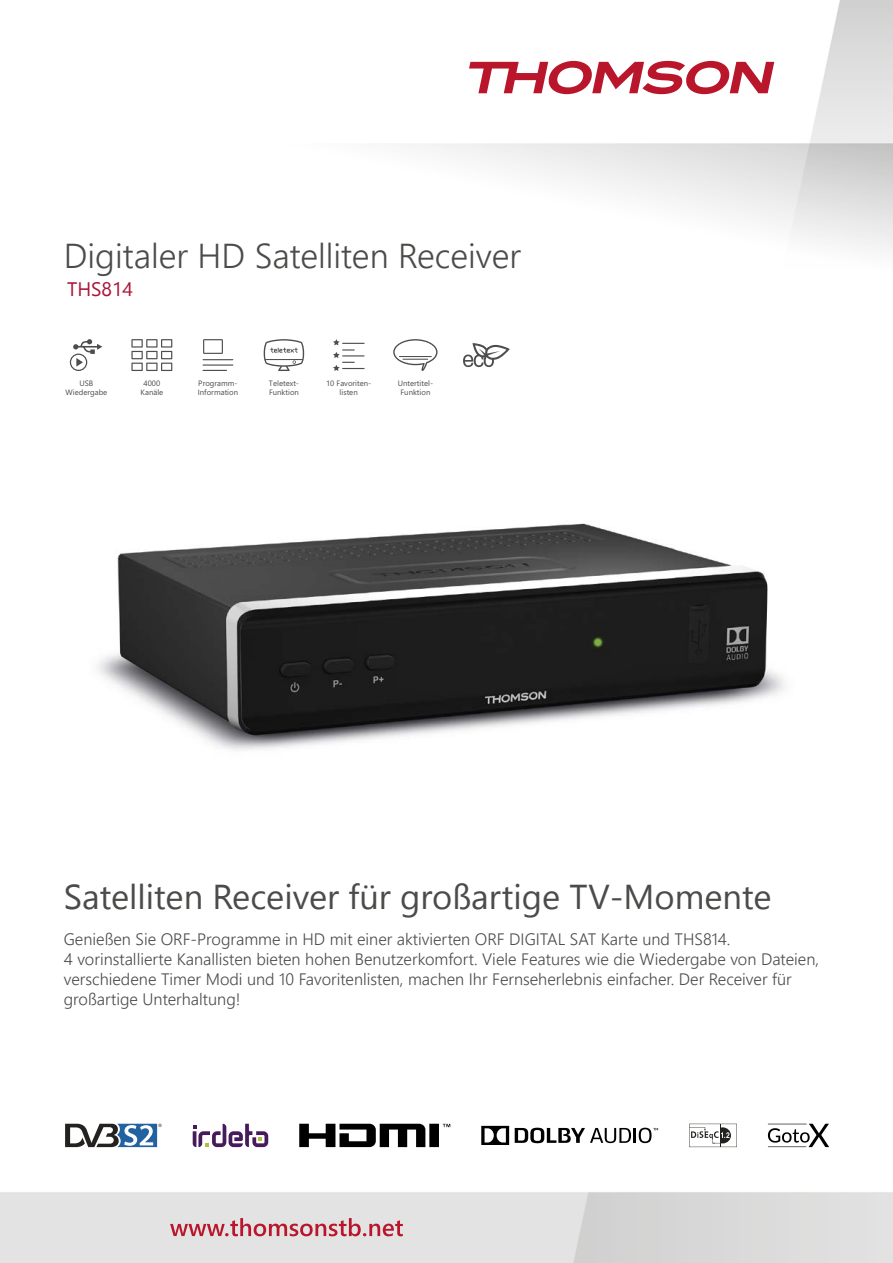
<style>
.page{position:relative;width:893px;height:1263px;background:#fff}
.page>*{position:absolute;margin:0;border:0;box-sizing:border-box;transform-origin:0 0}
.t1{font:34.5px "Segoe UI";color:#4b4b4a}
.t2{font:300 34.5px "Segoe UI";color:#4b4b4a}
.t3{font:19.5px "Segoe UI";color:#a91538}
.t4{font:300 16.5px/19.8px "Segoe UI";color:#4b4b4a}
.t5{font:7.8px/9.3px "Segoe UI";color:#4d4d4f;text-align:center}
</style>
<div class="page">
<svg style="left:469px;top:61px;width:305px;height:33px"></svg>
<svg style="left:170px;top:1218px;width:233px;height:18px;background:#d5a2a9"></svg>
<img style="left:92px;top:520px;width:701px;height:233px">
<svg style="left:481px;top:1126px;width:28px;height:19px"></svg>
<svg style="left:515px;top:1128px;width:143px;height:15px"></svg>
<svg style="left:299px;top:1124px;width:151px;height:23px"></svg>
<svg style="left:65px;top:1124px;width:97px;height:23px"></svg>
<svg style="left:193px;top:1124px;width:75px;height:23px"></svg>
<svg style="left:689px;top:1124px;width:48px;height:23px"></svg>
<svg style="left:768px;top:1124px;width:61px;height:23px"></svg>
<hr style="left:768px;top:1124px;width:39px;height:1px;background:#000">
<hr style="left:768px;top:1146px;width:38px;height:1px;background:#000">
<svg style="left:70px;top:339px;width:32px;height:32px"></svg>
<svg style="left:131px;top:339px;width:41px;height:32px"></svg>
<svg style="left:203px;top:339px;width:20px;height:15px"></svg>
<hr style="left:203px;top:359px;width:30px;height:1px;background:#4d4d4f">
<hr style="left:203px;top:364px;width:30px;height:2px;background:#4d4d4f">
<svg style="left:203px;top:370px;width:23px;height:1px"></svg>
<svg style="left:264px;top:339px;width:40px;height:32px"></svg>
<svg style="left:333px;top:339px;width:31px;height:32px"></svg>
<svg style="left:463px;top:343px;width:47px;height:24px"></svg>
<svg style="left:393px;top:339px;width:45px;height:32px"></svg>
<h1 class="t2" style="left:64px;top:229px;width:459px">Digitaler HD Satelliten Receiver</h1>
<p class="t3" style="left:67px;top:274px;width:67px">THS814</p>
<p class="t5" style="left:66px;top:378px;width:43px">USB<br>Wiedergabe</p>
<p class="t5" style="left:141px;top:378px;width:24px">4000<br>Kanäle</p>
<p class="t5" style="left:198px;top:378px;width:42px;text-align:left">Programm-<br>Information</p>
<p class="t5" style="left:269px;top:378px;width:32px;text-align:left">Teletext-<br>Funktion</p>
<p class="t5" style="left:326px;top:378px;width:47px">10 Favoriten&shy;listen</p>
<p class="t5" style="left:398px;top:378px;width:37px">Untertitel-<br>Funktion</p>
<h1 class="t1" style="left:64px;top:870px;width:709px">Satelliten Receiver für großartige TV‑Momente</h1>
<p class="t4" style="left:64px;top:929px;width:757px">Genießen Sie ORF‑Programme in HD mit einer aktivierten ORF DIGITAL SAT Karte und THS814.<br>4 vorinstallierte Kanallisten bieten hohen Benutzerkomfort. Viele Features wie die Wiedergabe von Dateien, verschiedene Timer Modi und 10 Favoritenlisten, machen Ihr Fernseherlebnis einfacher. Der Receiver für großartige Unterhaltung!</p>
</div>
